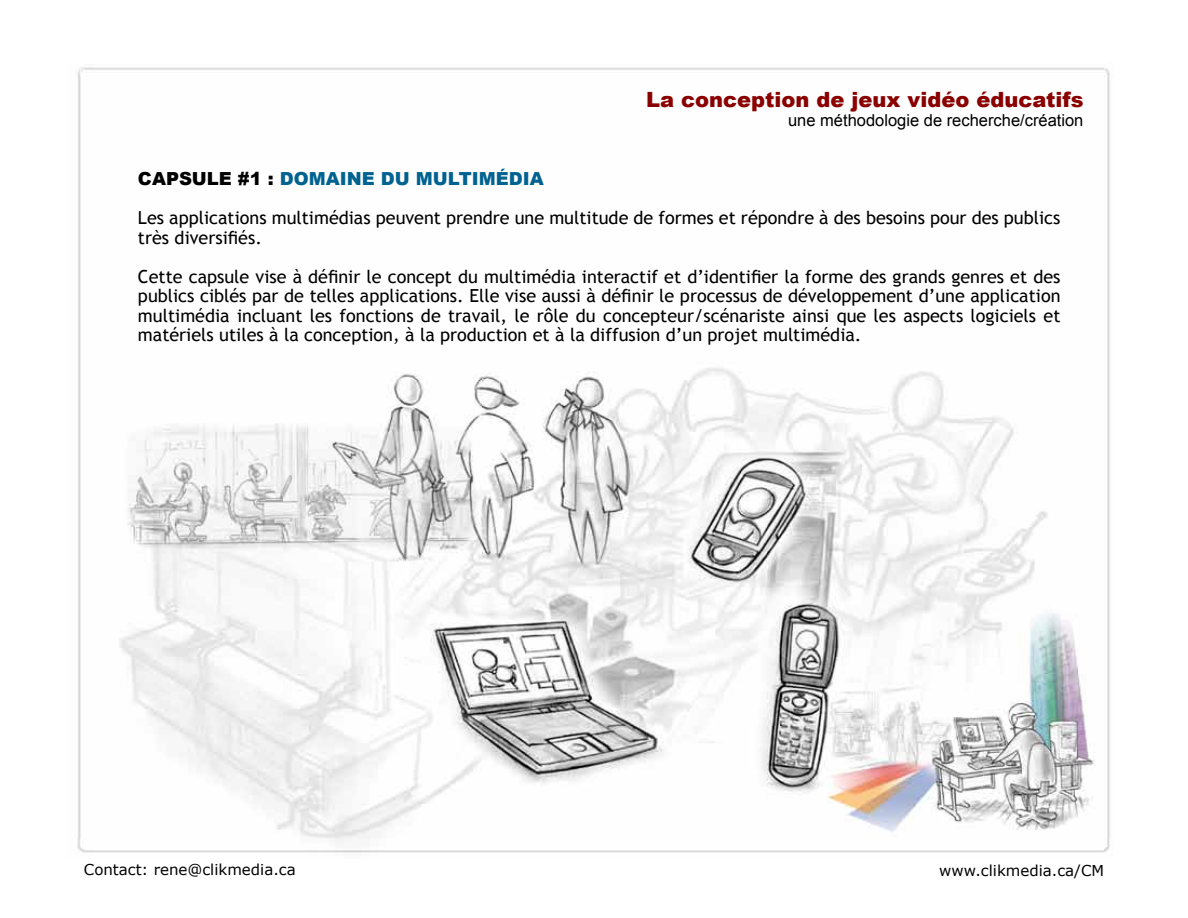
<style>
.page{position:relative;width:1188px;height:918px;background:#fff}
.page>*{position:absolute;margin:0;border:0;box-sizing:border-box;transform-origin:0 0}
.t1{font:900 21px "Arial";color:#8a0000}
.t2{font:18px/19.5px "Trebuchet MS";color:#000}
.t3{font:900 18px "Arial";color:#006290}
.t4{font:16.5px "Arial";color:#000}
.t5{font:15px "Verdana";color:#000}
.s1{color:#000}
</style>
<div class="page">
<img style="left:77px;top:67px;width:1033px;height:786px">
<p class="t1" style="left:646px;top:84px;width:439px">La conception de jeux vidéo éducatifs</p>
<p class="t4" style="left:788px;top:110px;width:297px">une méthodologie de recherche/création</p>
<p class="t3" style="left:138px;top:166px;width:407px"><span class="s1">CAPSULE #1 :</span> DOMAINE DU MULTIMÉDIA</p>
<p class="t2" style="left:138px;top:208px;width:924px">Les applications multimédias peuvent prendre une multitude de formes et répondre à des besoins pour des publics très diversifiés.</p>
<p class="t2" style="left:138px;top:267px;width:924px;text-align:justify">Cette capsule vise à définir le concept du multimédia interactif et d’identifier la forme des grands genres et des publics ciblés par de telles applications. Elle vise aussi à définir le processus de développement d’une application multimédia incluant les fonctions de travail, le rôle du concepteur/scénariste ainsi que les aspects logiciels et matériels utiles à la conception, à la production et à la diffusion d’un projet multimédia.</p>
<p class="t5" style="left:84px;top:860px;width:213px">Contact: rene@clikmedia.ca</p>
<p class="t5" style="left:939px;top:860px;width:166px">www.clikmedia.ca/CM</p>
</div>
